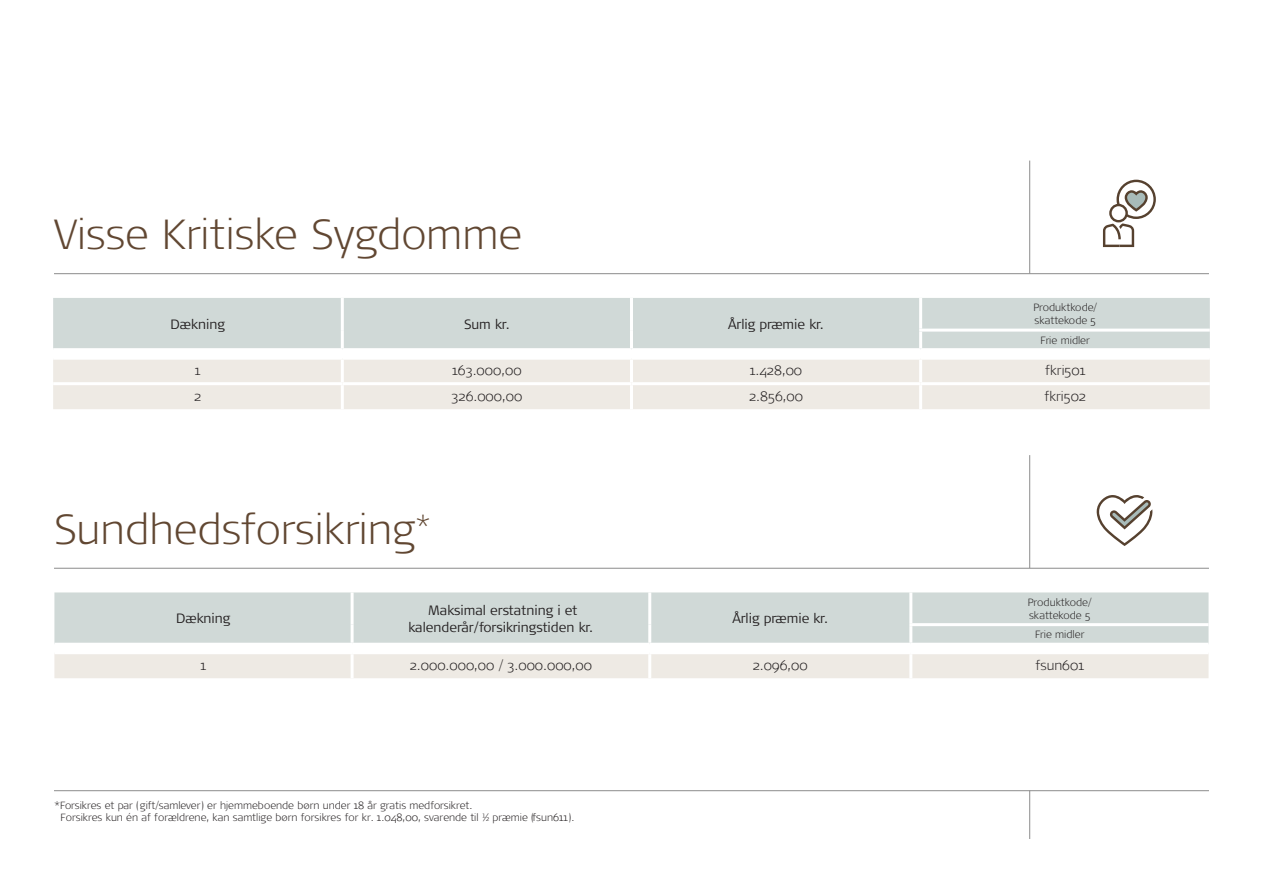
<style>
.page{position:relative;width:1263px;height:893px;background:#fff}
.page>*{position:absolute;margin:0;border:0;box-sizing:border-box;transform-origin:0 0}
.t1{font:300 expanded 42px "Signa OT";color:#614732}
.t2{font:300 13.5px/16.2px "Signa Column";color:#231f20;text-align:center}
.t3{font:300 expanded 13.5px "Signa OT";color:#231f20}
.t4{font:300 expanded 10.5px/12.6px "Signa OT";color:#231f20}
.t5{font:300 expanded 10.35px/12.5px "Signa OT";color:#231f20}
</style>
<div class="page">
<hr style="left:54px;top:790px;width:1155px;height:1px;background:#8c8c8c">
<hr style="left:1029px;top:790px;width:1px;height:49px;background:#8c8c8c">
<hr style="left:54px;top:273px;width:1155px;height:1px;background:#8c8c8c">
<hr style="left:1029px;top:161px;width:1px;height:112px;background:#8c8c8c">
<svg style="left:1103px;top:180px;width:53px;height:67px"></svg>
<div style="left:53px;top:298px;width:1157px;height:50px;background:#d0d9d7"></div>
<div style="left:53px;top:360px;width:1157px;height:49px;background:#eeeae4"></div>
<hr style="left:341px;top:360px;width:3px;height:22px;background:#fff">
<hr style="left:630px;top:360px;width:3px;height:22px;background:#fff">
<hr style="left:919px;top:360px;width:3px;height:22px;background:#fff">
<hr style="left:53px;top:382px;width:289px;height:3px;background:#fff">
<hr style="left:342px;top:382px;width:289px;height:3px;background:#fff">
<hr style="left:341px;top:385px;width:3px;height:24px;background:#fff">
<hr style="left:631px;top:382px;width:290px;height:3px;background:#fff">
<hr style="left:630px;top:385px;width:3px;height:24px;background:#fff">
<hr style="left:921px;top:382px;width:289px;height:3px;background:#fff">
<hr style="left:919px;top:385px;width:3px;height:24px;background:#fff">
<hr style="left:341px;top:298px;width:3px;height:32px;background:#fff">
<hr style="left:630px;top:298px;width:3px;height:32px;background:#fff">
<hr style="left:341px;top:330px;width:3px;height:18px;background:#fff">
<hr style="left:630px;top:330px;width:3px;height:18px;background:#fff">
<hr style="left:919px;top:298px;width:3px;height:31px;background:#fff">
<hr style="left:919px;top:329px;width:291px;height:3px;background:#fff">
<hr style="left:919px;top:332px;width:3px;height:16px;background:#fff">
<hr style="left:54px;top:568px;width:1155px;height:1px;background:#8c8c8c">
<hr style="left:1029px;top:455px;width:1px;height:113px;background:#8c8c8c">
<svg style="left:1096px;top:495px;width:57px;height:51px"></svg>
<div style="left:54px;top:592px;width:1154px;height:51px;background:#d0d9d7"></div>
<div style="left:54px;top:654px;width:1154px;height:24px;background:#eeeae4"></div>
<hr style="left:351px;top:592px;width:3px;height:33px;background:#fff">
<hr style="left:648px;top:592px;width:3px;height:33px;background:#fff">
<hr style="left:351px;top:625px;width:3px;height:18px;background:#fff">
<hr style="left:648px;top:625px;width:3px;height:18px;background:#fff">
<hr style="left:909px;top:592px;width:3px;height:31px;background:#fff">
<hr style="left:909px;top:623px;width:299px;height:3px;background:#fff">
<hr style="left:909px;top:626px;width:3px;height:17px;background:#fff">
<hr style="left:351px;top:654px;width:3px;height:24px;background:#fff">
<hr style="left:648px;top:654px;width:3px;height:24px;background:#fff">
<hr style="left:909px;top:654px;width:3px;height:24px;background:#fff">
<h1 class="t1" style="left:54px;top:210px;width:469px">Visse Kritiske Sygdomme</h1>
<h2 class="t2" style="left:171px;top:316px;width:56px">Dækning</h2>
<h2 class="t2" style="left:464px;top:316px;width:47px">Sum kr.</h2>
<h2 class="t2" style="left:728px;top:316px;width:97px">Årlig præmie kr.</h2>
<p class="t4" style="left:1033px;top:301px;width:65px">Produktkode/ skattekode 5</p>
<p class="t4" style="left:1040px;top:334px;width:51px">Frie midler</p>
<h2 class="t3" style="left:195px;top:361px;width:7px">1</h2>
<h2 class="t3" style="left:452px;top:361px;width:71px">163.000,00</h2>
<h2 class="t3" style="left:750px;top:361px;width:54px">1.428,00</h2>
<h2 class="t3" style="left:1045px;top:361px;width:42px">fkri501</h2>
<h2 class="t3" style="left:194px;top:386px;width:9px">2</h2>
<h2 class="t3" style="left:451px;top:386px;width:72px">326.000,00</h2>
<h2 class="t3" style="left:749px;top:386px;width:55px">2.856,00</h2>
<h2 class="t3" style="left:1044px;top:386px;width:43px">fkri502</h2>
<h1 class="t1" style="left:54px;top:504px;width:379px">Sundhedsforsikring<sup>*</sup></h1>
<h2 class="t2" style="left:176px;top:611px;width:56px">Dækning</h2>
<h2 class="t2" style="left:408px;top:603px;width:186px">Maksimal erstatning i et kalenderår/forsikringstiden kr.</h2>
<h2 class="t2" style="left:732px;top:611px;width:97px">Årlig præmie kr.</h2>
<p class="t4" style="left:1028px;top:596px;width:65px">Produktkode/ skattekode 5</p>
<p class="t4" style="left:1035px;top:628px;width:51px">Frie midler</p>
<h2 class="t3" style="left:200px;top:655px;width:7px">1</h2>
<h2 class="t3" style="left:410px;top:655px;width:184px">2.000.000,00 / 3.000.000,00</h2>
<h2 class="t3" style="left:753px;top:655px;width:56px">2.096,00</h2>
<h2 class="t3" style="left:1035px;top:655px;width:50px">fsun601</h2>
<p class="t5" style="left:61px;top:799px;width:515px;text-indent:-7px">*Forsikres et par (gift/samlever) er hjemmeboende børn under 18 år gratis medforsikret.<br>Forsikres kun én af forældrene, kan samtlige børn forsikres for kr. 1.048,00, svarende til ½ præmie (fsun611).</p>
</div>
